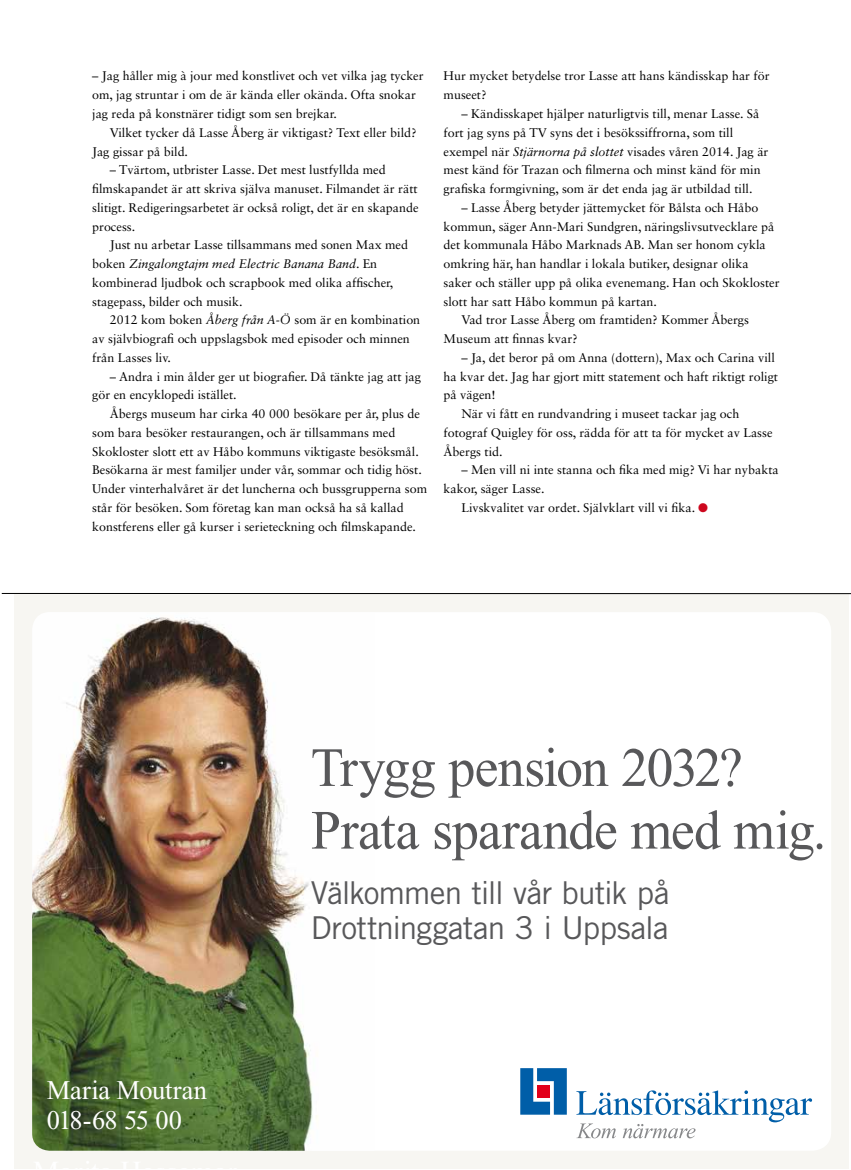
<style>
.page{position:relative;width:851px;height:1170px;background:#fff}
.page>*{position:absolute;margin:0;border:0;box-sizing:border-box;transform-origin:0 0}
.t1{font:55.25px/62.6px "Times New Roman PS Std";letter-spacing:-.015em;color:#58585a}
.t2{font:31.5px/35px "Trade Gothic LT Std";letter-spacing:-.025em;color:#58585a}
.t3{font:27px/30.6px "Times New Roman PS Std";letter-spacing:-.015em;color:#fff}
.t4{font:12.5px/18.8px "Sabon LT Std";color:#000}
.s1{font-style:italic}
.s2{color:#cd071e}
</style>
<div class="page">
<div style="left:15px;top:594px;width:833px;height:573px;background:#f7f6f2"></div>
<div style="left:33px;top:612px;width:798px;height:538px;background:#fff;border-radius:19px"></div>
<svg style="left:576px;top:1090px;width:236px;height:48px"></svg>
<svg style="left:520px;top:1068px;width:46px;height:46px;background:#307ab6"></svg>
<div style="left:537px;top:1084px;width:13px;height:13px;background:#e2001a"></div>
<img style="left:32px;top:612px;width:286px;height:538px">
<hr style="left:2px;top:593px;width:848px;height:1px;background:#000">
<p class="t4" style="left:92px;top:67px;width:333px">– Jag håller mig à jour med konstlivet och vet vilka jag tycker om, jag struntar i om de är kända eller okända. Ofta snokar jag reda på konstnärer tidigt som sen brejkar.</p>
<p class="t4" style="left:92px;top:123px;width:326px;text-indent:18px">Vilket tycker då Lasse Åberg är viktigast? Text eller bild?<br>Jag gissar på bild.</p>
<p class="t4" style="left:92px;top:160px;width:328px;text-indent:18px">– Tvärtom, utbrister Lasse. Det mest lustfyllda med filmskapandet är att skriva själva manuset. Filmandet är rätt slitigt. Redigeringsarbetet är också roligt, det är en skapande process.</p>
<p class="t4" style="left:92px;top:235px;width:317px;text-indent:18px">Just nu arbetar Lasse tillsammans med sonen Max med boken <span class="s1">Zingalongtajm med Electric Banana Band</span>. En kombinerad ljudbok och scrapbook med olika affischer, stagepass, bilder och musik.</p>
<p class="t4" style="left:92px;top:310px;width:329px;text-indent:18px">2012 kom boken <span class="s1">Åberg från A-Ö</span> som är en kombination av självbiografi och uppslagsbok med episoder och minnen från Lasses liv.</p>
<p class="t4" style="left:92px;top:367px;width:330px;text-indent:18px">– Andra i min ålder ger ut biografier. Då tänkte jag att jag gör en encyklopedi istället.</p>
<p class="t4" style="left:92px;top:404px;width:336px;text-indent:18px">Åbergs museum har cirka 40 000 besökare per år, plus de som bara besöker restaurangen, och är tillsammans med Skokloster slott ett av Håbo kommuns viktigaste besöksmål.<br>Besökarna är mest familjer under vår, sommar och tidig höst.<br>Under vinterhalvåret är det luncherna och bussgrupperna som står för besöken. Som företag kan man också ha så kallad konstferens eller gå kurser i serieteckning och filmskapande.</p>
<p class="t4" style="left:443px;top:67px;width:327px">Hur mycket betydelse tror Lasse att hans kändisskap har för museet?</p>
<p class="t4" style="left:443px;top:104px;width:326px;text-indent:18px">– Kändisskapet hjälper naturligtvis till, menar Lasse. Så fort jag syns på TV syns det i besökssiffrorna, som till exempel när <span class="s1">Stjärnorna på slottet</span> visades våren 2014. Jag är mest känd för Trazan och filmerna och minst känd för min grafiska formgivning, som är det enda jag är utbildad till.</p>
<p class="t4" style="left:461px;top:198px;width:298px">– Lasse Åberg betyder jättemycket för Bålsta och Håbo</p>
<p class="t4" style="left:443px;top:217px;width:332px">kommun, säger Ann-Mari Sundgren, näringslivsutvecklare på</p>
<p class="t4" style="left:443px;top:235px;width:324px">det kommunala Håbo Marknads AB. Man ser honom cykla</p>
<p class="t4" style="left:443px;top:254px;width:306px">omkring här, han handlar i lokala butiker, designar olika</p>
<p class="t4" style="left:443px;top:273px;width:337px">saker och ställer upp på olika evenemang. Han och Skokloster</p>
<p class="t4" style="left:443px;top:292px;width:215px">slott har satt Håbo kommun på kartan.</p>
<p class="t4" style="left:461px;top:310px;width:289px">Vad tror Lasse Åberg om framtiden? Kommer Åbergs</p>
<p class="t4" style="left:443px;top:329px;width:136px">Museum att finnas kvar?</p>
<p class="t4" style="left:461px;top:348px;width:315px">– Ja, det beror på om Anna (dottern), Max och Carina vill</p>
<p class="t4" style="left:443px;top:367px;width:336px">ha kvar det. Jag har gjort mitt statement och haft riktigt roligt</p>
<p class="t4" style="left:443px;top:385px;width:54px">på vägen!</p>
<p class="t4" style="left:461px;top:404px;width:279px">När vi fått en rundvandring i museet tackar jag och</p>
<p class="t4" style="left:443px;top:423px;width:330px">fotograf Quigley för oss, rädda för att ta för mycket av Lasse</p>
<p class="t4" style="left:443px;top:442px;width:61px">Åbergs tid.</p>
<p class="t4" style="left:461px;top:460px;width:319px">– Men vill ni inte stanna och fika med mig? Vi har nybakta</p>
<p class="t4" style="left:443px;top:479px;width:102px">kakor, säger Lasse.</p>
<p class="t4" style="left:461px;top:498px;width:248px">Livskvalitet var ordet. Självklart vill vi fika. <span class="s2">●</span></p>
<h1 class="t1" style="left:311px;top:739px;width:516px">Trygg pension 2032?<br>Prata sparande med mig.</h1>
<h3 class="t3" style="left:47px;top:1075px;width:161px">Maria Moutran<br>018-68 55 00</h3>
<h2 class="t2" style="left:311px;top:874px;width:360px">Välkommen till vår butik på<br>Drottninggatan 3 i Uppsala</h2>
</div>
